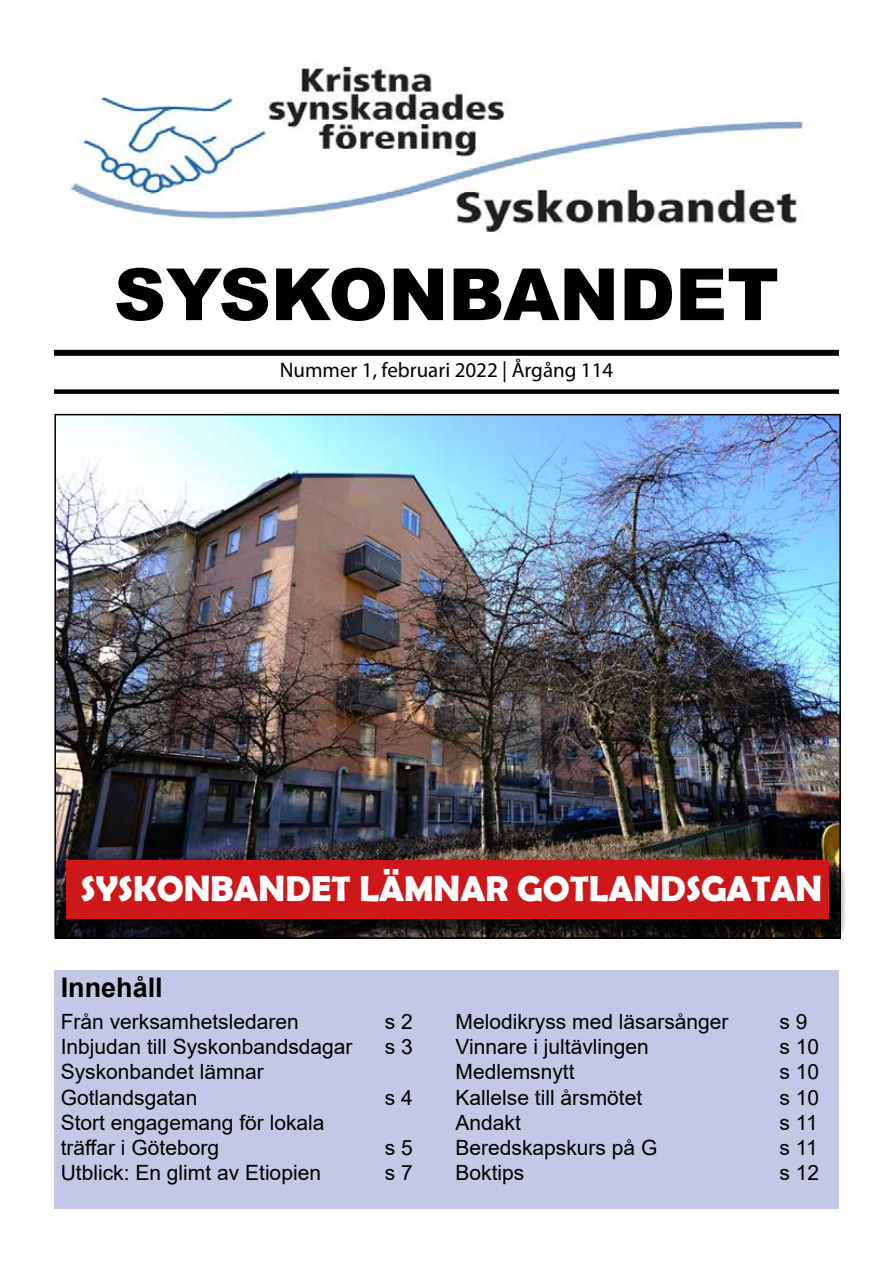
<style>
.page{position:relative;width:893px;height:1263px;background:#fff}
.page>*{position:absolute;margin:0;border:0;box-sizing:border-box;transform-origin:0 0}
.t1{font:900 72px "Arial";color:#000}
.t2{font:700 36px "Berlin Sans FB Demi";color:#fff}
.t3{font:700 27px "Arial";color:#000}
.t4{font:21px/25.2px "Arial";color:#000}
.t5{font:21px "Myriad Pro";color:#000}
</style>
<div class="page">
<img style="left:57px;top:417px;width:781px;height:519px">
<img style="left:68px;top:63px;width:737px;height:171px">
<div style="left:54px;top:350px;width:785px;height:6px;background:#000"></div>
<div style="left:54px;top:389px;width:785px;height:5px;background:#000"></div>
<div style="left:54px;top:971px;width:785px;height:238px;background:#c3c8e6"></div>
<div style="left:68px;top:863px;width:780px;height:75px;background:#000;opacity:.75"></div>
<div style="left:66px;top:860px;width:763px;height:59px;background:#cd1719"></div>
<h1 class="t1" style="left:114px;top:242px;width:667px">SYSKONBANDET</h1>
<p class="t5" style="left:280px;top:357px;width:335px">Nummer 1, februari 2022 | Årgång 114</p>
<h2 class="t2" style="left:81px;top:867px;width:743px">SYSKONBANDET LÄMNAR GOTLANDSGATAN</h2>
<p class="t3" style="left:61px;top:968px;width:104px">Innehåll</p>
<p class="t4" style="left:61px;top:1009px;width:240px">Från verksamhetsledaren</p>
<p class="t4" style="left:385px;top:1009px;width:30px">s 2</p>
<p class="t4" style="left:61px;top:1034px;width:293px">Inbjudan till Syskonbandsdagar</p>
<p class="t4" style="left:385px;top:1034px;width:30px">s 3</p>
<p class="t4" style="left:61px;top:1059px;width:205px">Syskonbandet lämnar<br>Gotlandsgatan</p>
<p class="t4" style="left:385px;top:1084px;width:30px">s 4</p>
<p class="t4" style="left:61px;top:1110px;width:265px">Stort engagemang för lokala träffar i Göteborg</p>
<p class="t4" style="left:385px;top:1135px;width:30px">s 5</p>
<p class="t4" style="left:61px;top:1160px;width:262px">Utblick: En glimt av Etiopien</p>
<p class="t4" style="left:385px;top:1160px;width:30px">s 7</p>
<p class="t4" style="left:455px;top:1009px;width:275px">Melodikryss med läsarsånger</p>
<p class="t4" style="left:779px;top:1009px;width:30px">s 9</p>
<p class="t4" style="left:455px;top:1034px;width:195px">Vinnare i jultävlingen</p>
<p class="t4" style="left:779px;top:1034px;width:41px">s 10</p>
<p class="t4" style="left:455px;top:1059px;width:121px">Medlemsnytt</p>
<p class="t4" style="left:779px;top:1059px;width:41px">s 10</p>
<p class="t4" style="left:455px;top:1084px;width:188px">Kallelse till årsmötet</p>
<p class="t4" style="left:779px;top:1084px;width:41px">s 10</p>
<p class="t4" style="left:455px;top:1110px;width:67px">Andakt</p>
<p class="t4" style="left:779px;top:1110px;width:40px">s 11</p>
<p class="t4" style="left:455px;top:1135px;width:203px">Beredskapskurs på G</p>
<p class="t4" style="left:779px;top:1135px;width:40px">s 11</p>
<p class="t4" style="left:455px;top:1160px;width:70px">Boktips</p>
<p class="t4" style="left:779px;top:1160px;width:41px">s 12</p>
</div>
